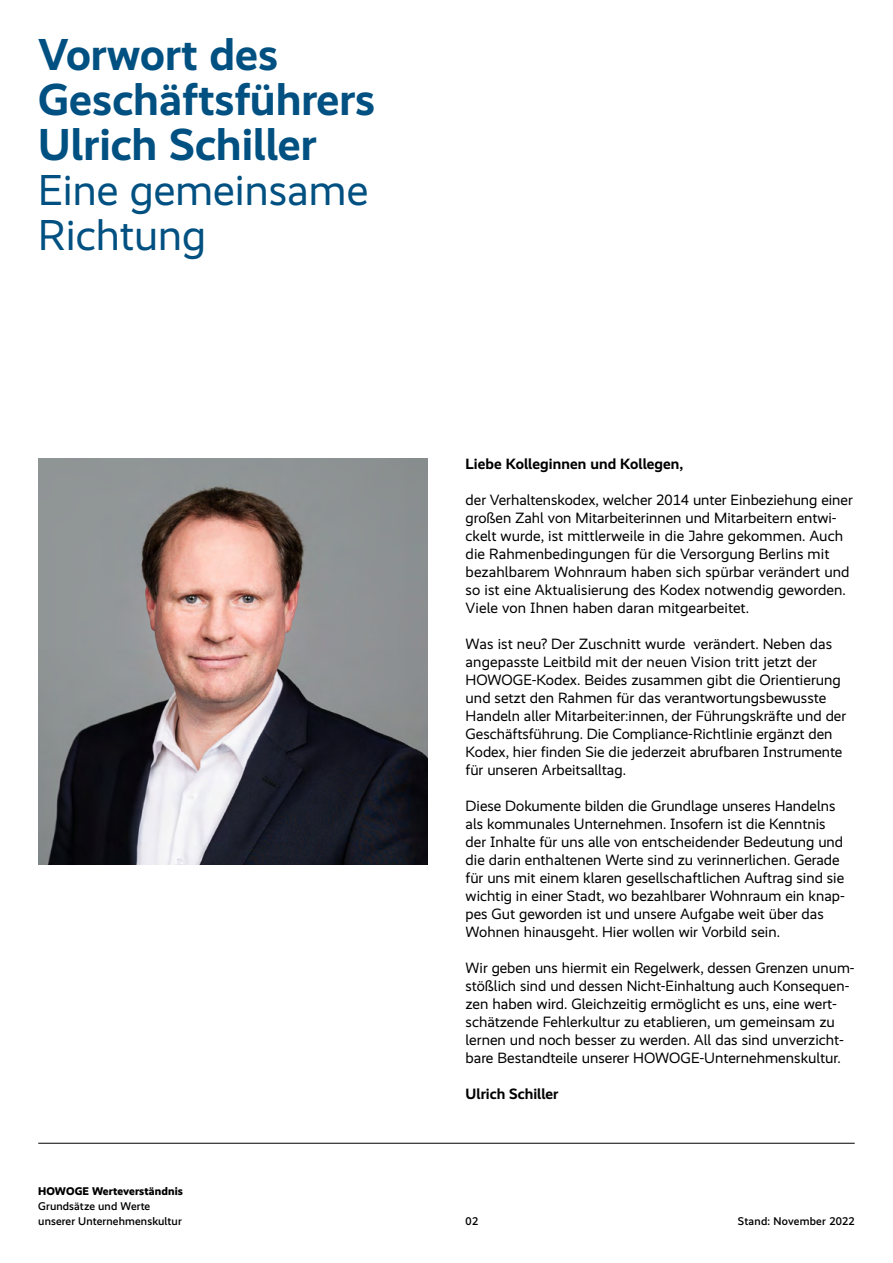
<style>
.page{position:relative;width:893px;height:1263px;background:#fff}
.page>*{position:absolute;margin:0;border:0;box-sizing:border-box;transform-origin:0 0}
.t1{font:700 45px/45px "Realist HOWOGE";color:#005081}
.t2{font:43.5px/45px "Realist HOWOGE";color:#005081}
.t3{font:15px/18px "Realist HOWOGE";color:#000}
.t4{font:700 15px "Realist HOWOGE";letter-spacing:.005em;color:#000}
.t5{font:500 11.25px/15px "Realist HOWOGE";letter-spacing:.01em;color:#000}
.t6{font:800 11.25px "Realist HOWOGE";letter-spacing:.01em;color:#000}
</style>
<div class="page">
<hr style="left:38px;top:1143px;width:817px;height:1px;background:#000">
<img style="left:38px;top:458px;width:389px;height:407px">
<h1 class="t1" style="left:38px;top:32px;width:338px">Vorwort des<br>Geschäftsführers<br>Ulrich Schiller</h1>
<h2 class="t2" style="left:38px;top:168px;width:332px">Eine gemeinsame<br>Richtung</h2>
<p class="t6" style="left:38px;top:1184px;width:146px">HOWOGE Werteverständnis</p>
<p class="t5" style="left:38px;top:1198px;width:145px">Grundsätze und Werte unserer Unternehmenskultur</p>
<p class="t4" style="left:466px;top:455px;width:219px">Liebe Kolleginnen und Kollegen,</p>
<p class="t3" style="left:466px;top:491px;width:389px">der Verhaltenskodex, welcher 2014 unter Einbeziehung einer großen Zahl von Mitarbeiterinnen und Mitarbeitern entwi&shy;ckelt wurde, ist mittlerweile in die Jahre gekommen. Auch die Rahmenbedingungen für die Versorgung Berlins mit bezahlbarem Wohnraum haben sich spürbar verändert und so ist eine Aktualisierung des Kodex notwendig geworden.<br>Viele von Ihnen haben daran mitgearbeitet.</p>
<p class="t3" style="left:466px;top:635px;width:382px">Was ist neu? Der Zuschnitt wurde verändert. Neben das angepasste Leitbild mit der neuen Vision tritt jetzt der HOWOGE-Kodex. Beides zusammen gibt die Orientierung und setzt den Rahmen für das verantwortungsbewusste Handeln aller Mitarbeiter:innen, der Führungskräfte und der Geschäftsführung. Die Compliance-Richtlinie ergänzt den Kodex, hier finden Sie die jederzeit abrufbaren Instrumente für unseren Arbeitsalltag.</p>
<p class="t3" style="left:466px;top:797px;width:381px">Diese Dokumente bilden die Grundlage unseres Handelns als kommunales Unternehmen. Insofern ist die Kenntnis der Inhalte für uns alle von entscheidender Bedeutung und die darin enthaltenen Werte sind zu verinnerlichen. Gerade für uns mit einem klaren gesellschaftlichen Auftrag sind sie wichtig in einer Stadt, wo bezahlbarer Wohnraum ein knap&shy;pes Gut geworden ist und unsere Aufgabe weit über das Wohnen hinausgeht. Hier wollen wir Vorbild sein.</p>
<p class="t3" style="left:466px;top:959px;width:391px">Wir geben uns hiermit ein Regelwerk, dessen Grenzen unum&shy;stößlich sind und dessen Nicht-Einhaltung auch Konsequen&shy;zen haben wird. Gleichzeitig ermöglicht es uns, eine wert&shy;schätzende Fehlerkultur zu etablieren, um gemeinsam zu lernen und noch besser zu werden. All das sind unverzicht&shy;bare Bestandteile unserer HOWOGE-Unternehmenskultur.</p>
<p class="t4" style="left:466px;top:1085px;width:94px">Ulrich Schiller</p>
<p class="t5" style="left:466px;top:1213px;width:14px">02</p>
<p class="t5" style="left:738px;top:1213px;width:118px">Stand: November 2022</p>
</div>
